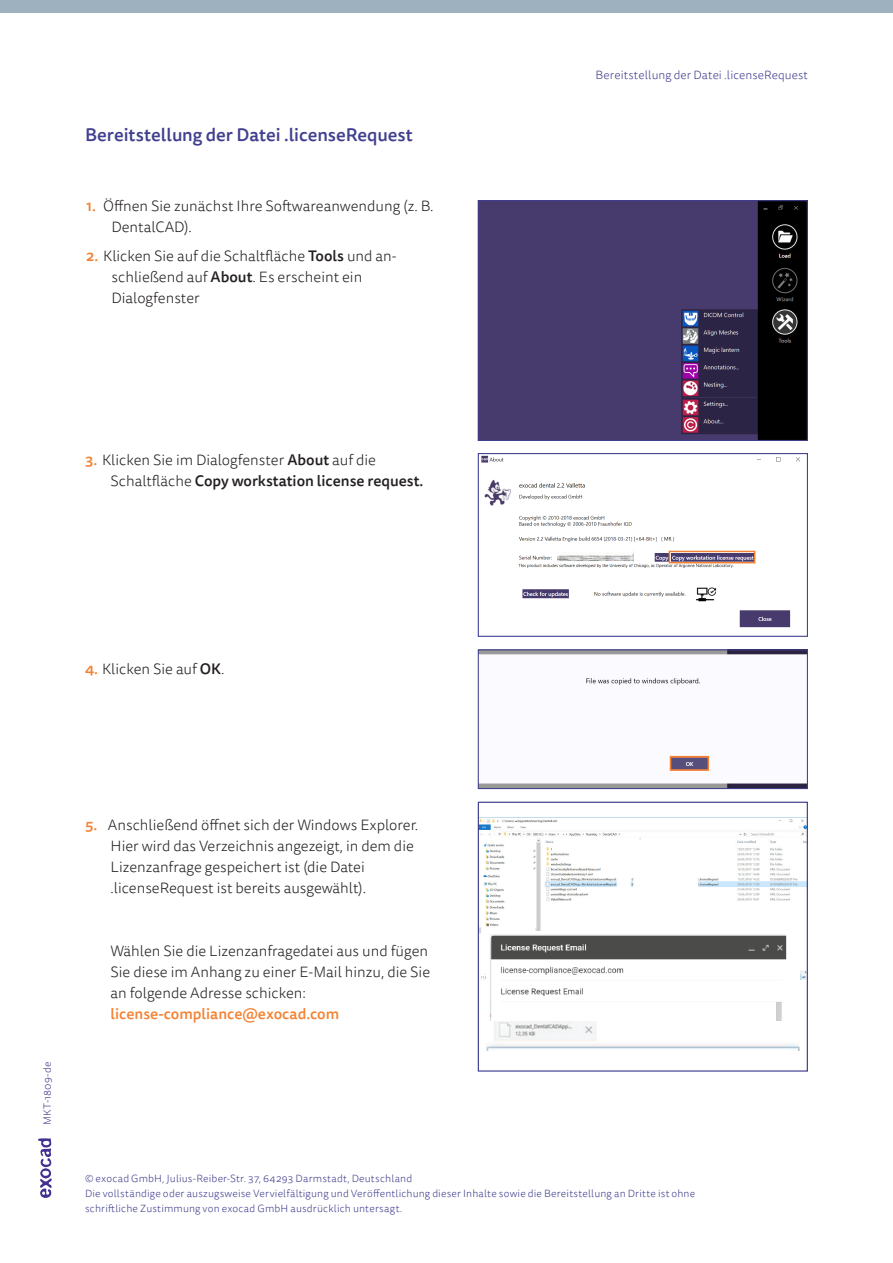
<style>
.page{position:relative;width:893px;height:1263px;background:#fff}
.page>*{position:absolute;margin:0;border:0;box-sizing:border-box;transform-origin:0 0}
.Subheadline_list_12{font:500 18px "Tisa Sans Pro";letter-spacing:-.005em;color:#413f8e}
.t1{font:300 15px/21px "Tisa Sans Pro";color:#231f20}
.t2{font:300 12px "Tisa Sans Pro";letter-spacing:.005em;color:#413f8e}
.t3{font:300 10.5px/15px "Tisa Sans Pro";letter-spacing:.015em;color:#413f8e}
.s1{font-weight:500;color:#f48232}
.s2{font-weight:500}
</style>
<div class="page">
<svg style="left:38px;top:1138px;width:14px;height:60px"></svg>
<div style="left:0;top:0;width:893px;height:13px;background:#9db2be"></div>
<img style="left:480px;top:202px;width:326px;height:237px">
<div style="left:478px;top:200px;width:330px;height:241px;border:1px solid #413f8e"></div>
<img style="left:481px;top:455px;width:320px;height:173px">
<div style="left:478px;top:453px;width:330px;height:184px;border:1px solid #413f8e"></div>
<img style="left:480px;top:651px;width:326px;height:136px">
<div style="left:478px;top:649px;width:330px;height:140px;border:1px solid #413f8e"></div>
<img style="left:557px;top:550px;width:77px;height:12px">
<div style="left:669px;top:551px;width:86px;height:12px;border:2px solid #f48232"></div>
<img style="left:480px;top:819px;width:326px;height:161px">
<div style="left:478px;top:802px;width:330px;height:269px;border:1px solid #413f8e"></div>
<img style="left:486px;top:931px;width:314px;height:120px">
<div style="left:670px;top:756px;width:39px;height:15px;border:2px solid #f48232"></div>
<p class="Subheadline_list_12" style="left:85px;top:122px;width:329px">Bereitstellung der Datei .licenseRequest</p>
<p class="t1" style="left:112px;top:196px;width:323px;text-indent:-26px"><span class="s1">1.</span> Öffnen Sie zunächst Ihre Softwareanwendung (z. B.<br>DentalCAD).</p>
<p class="t1" style="left:112px;top:246px;width:287px;text-indent:-26px"><span class="s1">2.</span> Klicken Sie auf die Schaltfläche <span class="s2">Tools</span> und an&shy;schließend auf <span class="s2">About</span>. Es erscheint ein<br>Dialogfenster</p>
<p class="t1" style="left:111px;top:449px;width:314px;text-indent:-26px"><span class="s1">3.</span> Klicken Sie im Dialogfenster <span class="s2">About</span> auf die<br>Schaltfläche <span class="s2">Copy workstation license request.</span></p>
<p class="t2" style="left:595px;top:67px;width:214px">Bereitstellung der Datei .licenseRequest</p>
<p class="t1" style="left:85px;top:659px;width:141px"><span class="s1">4.</span> Klicken Sie auf <span class="s2">OK</span>.</p>
<p class="t3" style="left:40px;top:1125px;width:65px;rotate:-90deg">MKT-1809-de</p>
<p class="t1" style="left:111px;top:814px;width:309px;text-indent:-26px"><span class="s1">5.</span> Anschließend öffnet sich der Windows Explorer.<br>Hier wird das Verzeichnis angezeigt, in dem die Lizenzanfrage gespeichert ist (die Datei .licenseRequest ist bereits ausgewählt).</p>
<p class="t1" style="left:111px;top:940px;width:321px">Wählen Sie die Lizenzanfragedatei aus und fügen Sie diese im Anhang zu einer E-Mail hinzu, die Sie an folgende Adresse schicken: <span class="s1">license-compliance@exocad.com</span></p>
<p class="t3" style="left:85px;top:1172px;width:612px">© exocad GmbH, Julius-Reiber-Str. 37, 64293 Darmstadt, Deutschland<br>Die vollständige oder auszugsweise Vervielfältigung und Veröffentlichung dieser Inhalte sowie die Bereitstellung an Dritte ist ohne schriftliche Zustimmung von exocad GmbH ausdrücklich untersagt.</p>
</div>
